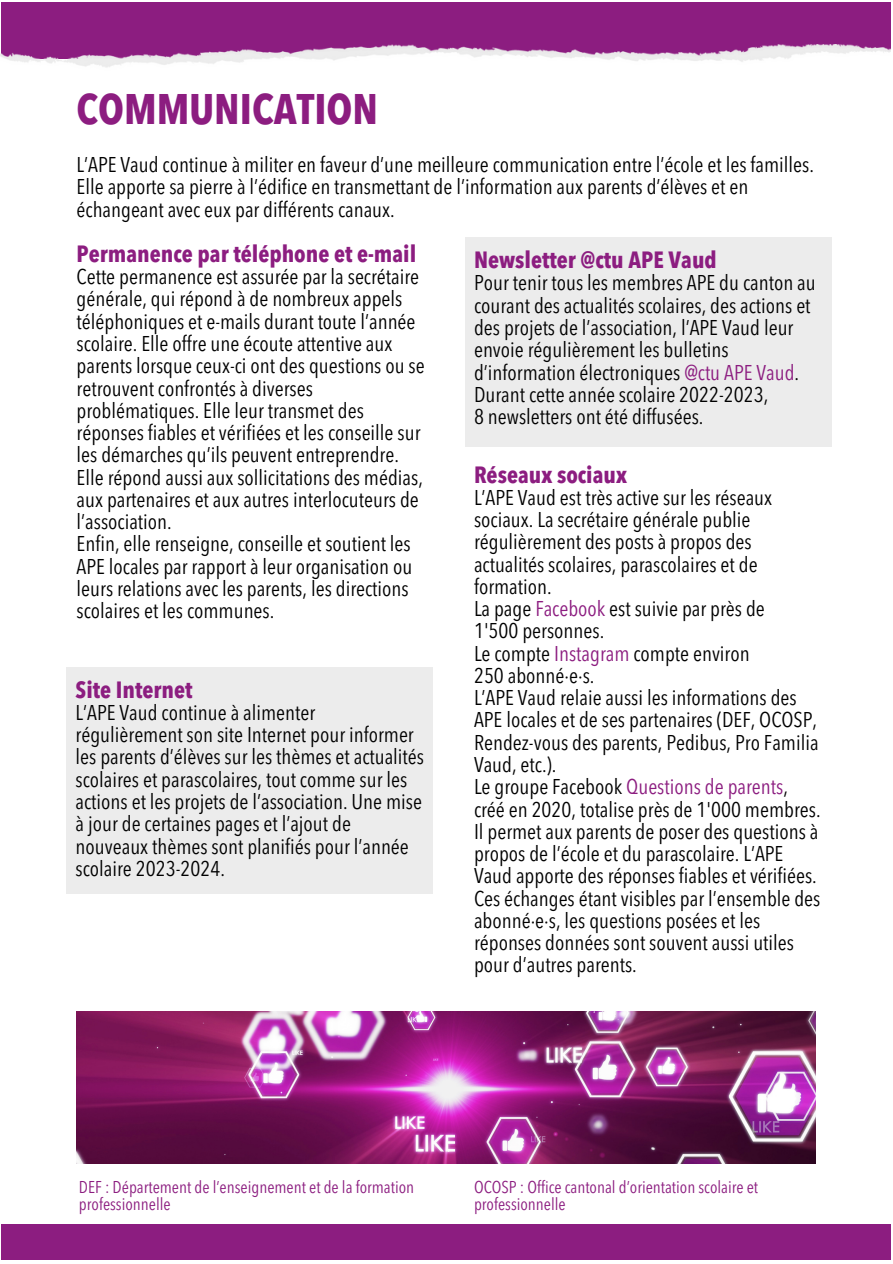
<style>
.page{position:relative;width:893px;height:1264px;background:#fff}
.page>*{position:absolute;margin:0;border:0;box-sizing:border-box;transform-origin:0 0}
.t1{font:700 condensed 42.45px "Avenir Next LT Pro";color:#8c1d80}
.t2{font:700 condensed 23.25px "Avenir Next LT Pro";color:#8c1d80}
.t3{font:condensed 21.15px/22.2px "Avenir Next LT Pro";color:#000}
.t4{font:condensed 16.95px/17px "Avenir Next LT Pro";color:#8c1d80}
.s1{color:#8c1d80}
</style>
<div class="page">
<div style="left:1px;top:1224px;width:890px;height:36px;background:#8c1d80"></div>
<div style="left:1px;top:2px;width:890px;height:56px;background:#8c1d80"></div>
<img style="left:0;top:45px;width:890px;height:23px">
<div style="left:66px;top:667px;width:367px;height:226px;background:#ececec"></div>
<div style="left:465px;top:237px;width:366px;height:209px;background:#ececec"></div>
<img style="left:77px;top:1011px;width:738px;height:152px">
<p class="t1" style="left:77px;top:92px;width:303px">COMMUNICATION</p>
<p class="t3" style="left:77px;top:156px;width:738px">L’APE Vaud continue à militer en faveur d’une meilleure communication entre l’école et les familles.<br>Elle apporte sa pierre à l’édifice en transmettant de l’information aux parents d’élèves et en échangeant avec eux par différents canaux.</p>
<p class="t2" style="left:77px;top:244px;width:341px">Permanence par téléphone et e-mail</p>
<p class="t3" style="left:77px;top:268px;width:350px">Cette permanence est assurée par la secrétaire générale, qui répond à de nombreux appels téléphoniques et e-mails durant toute l’année scolaire. Elle offre une écoute attentive aux parents lorsque ceux-ci ont des questions ou se retrouvent confrontés à diverses problématiques. Elle leur transmet des réponses fiables et vérifiées et les conseille sur les démarches qu’ils peuvent entreprendre.</p>
<p class="t3" style="left:77px;top:468px;width:348px">Elle répond aussi aux sollicitations des médias, aux partenaires et aux autres interlocuteurs de l’association.</p>
<p class="t3" style="left:77px;top:535px;width:337px">Enfin, elle renseigne, conseille et soutient les APE locales par rapport à leur organisation ou leurs relations avec les parents, les directions scolaires et les communes.</p>
<p class="t2" style="left:474px;top:250px;width:244px">Newsletter @ctu APE Vaud</p>
<p class="t3" style="left:474px;top:274px;width:343px">Pour tenir tous les membres APE du canton au courant des actualités scolaires, des actions et des projets de l’association, l’APE Vaud leur envoie régulièrement les bulletins d’information électroniques <span class="s1">@ctu APE Vaud</span>.<br>Durant cette année scolaire 2022-2023,</p>
<p class="t3" style="left:474px;top:407px;width:231px">8 newsletters ont été diffusées.</p>
<p class="t2" style="left:474px;top:465px;width:154px">Réseaux sociaux</p>
<p class="t3" style="left:474px;top:488px;width:300px">L’APE Vaud est très active sur les réseaux sociaux. La secrétaire générale publie régulièrement des posts à propos des actualités scolaires, parascolaires et de formation.</p>
<p class="t3" style="left:474px;top:599px;width:292px">La page <span class="s1">Facebook</span> est suivie par près de</p>
<p class="t3" style="left:474px;top:622px;width:132px">1'500 personnes.</p>
<p class="t3" style="left:474px;top:644px;width:277px">Le compte <span class="s1">Instagram</span> compte environ</p>
<p class="t3" style="left:474px;top:666px;width:122px">250 abonné∙e∙s.</p>
<p class="t3" style="left:474px;top:688px;width:346px">L’APE Vaud relaie aussi les informations des APE locales et de ses partenaires (DEF, OCOSP, Rendez-vous des parents, Pedibus, Pro Familia Vaud, etc.).</p>
<p class="t3" style="left:474px;top:777px;width:348px">Le groupe Facebook <span class="s1">Questions de parents</span>, créé en 2020, totalise près de 1'000 membres.<br>Il permet aux parents de poser des questions à propos de l’école et du parascolaire. L’APE Vaud apporte des réponses fiables et vérifiées.<br>Ces échanges étant visibles par l’ensemble des abonné∙e∙s, les questions posées et les réponses données sont souvent aussi utiles pour d’autres parents.</p>
<p class="t2" style="left:76px;top:680px;width:118px">Site Internet</p>
<p class="t3" style="left:76px;top:703px;width:350px">L’APE Vaud continue à alimenter régulièrement son site Internet pour informer les parents d’élèves sur les thèmes et actualités scolaires et parascolaires, tout comme sur les actions et les projets de l’association. Une mise à jour de certaines pages et l’ajout de nouveaux thèmes sont planifiés pour l’année scolaire 2023-2024.</p>
<p class="t4" style="left:79px;top:1180px;width:336px">DEF : Département de l’enseignement et de la formation professionnelle</p>
<p class="t4" style="left:474px;top:1180px;width:285px">OCOSP : Office cantonal d’orientation scolaire et professionnelle</p>
</div>
